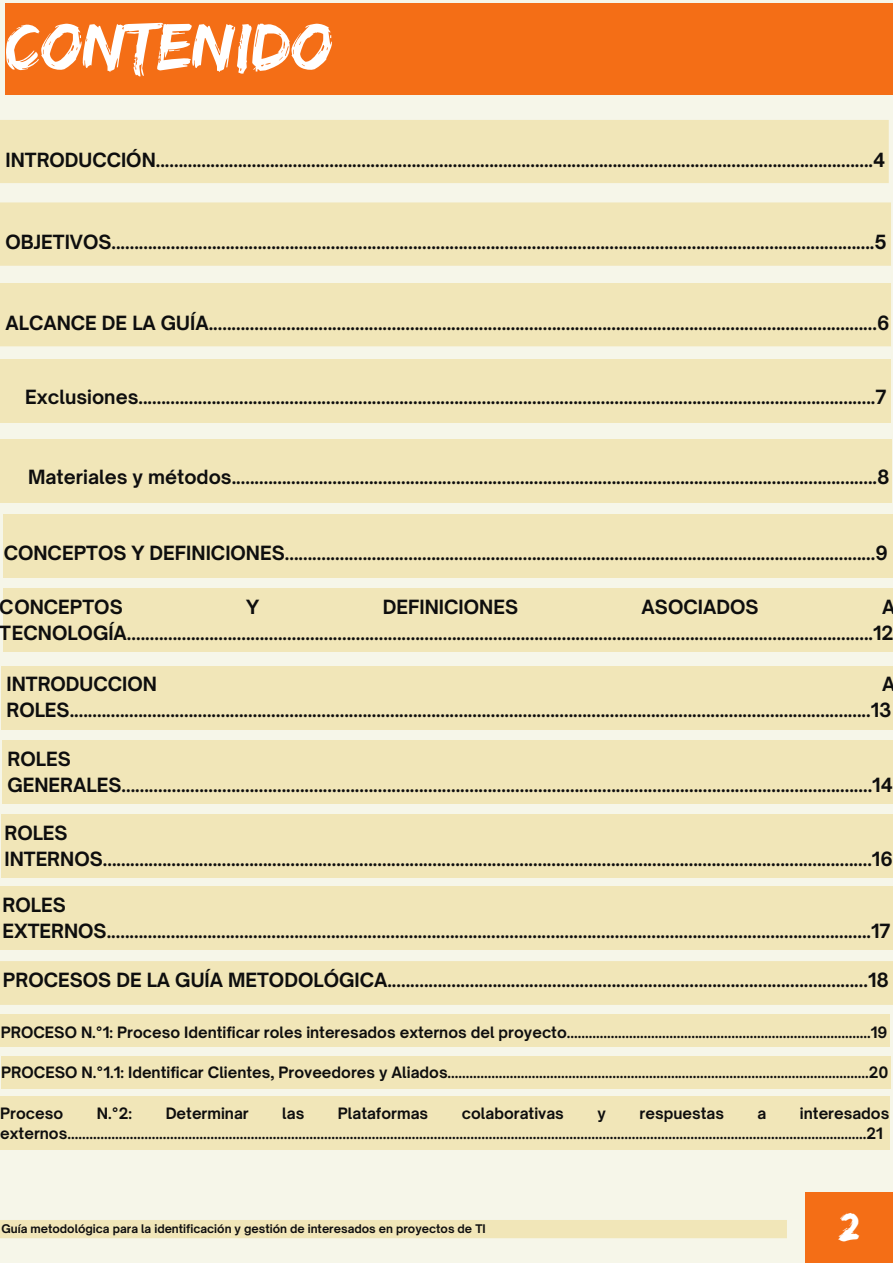
<style>
.page{position:relative;width:893px;height:1263px;background:#f6f6e9}
.page>*{position:absolute;margin:0;border:0;box-sizing:border-box;transform-origin:0 0}
.t1{font:69.38px "Edo";color:#fff}
.t2{font:40.12px "Edo";color:#fff}
.t3{font:700 18.75px/25.9px "Open Sauce One";color:#0e0e0e}
.t4{font:700 15px/20.9px "Open Sauce One";color:#0e0e0e}
.t5{font:700 11.4px "Open Sauce One";color:#0e0e0e}
</style>
<div class="page">
<div style="left:0;top:120px;width:889px;height:63px;background:#f1e6b8"></div>
<div style="left:5px;top:3px;width:888px;height:91px;background:#f46e16"></div>
<div style="left:0;top:202px;width:891px;height:64px;background:#f1e6b8"></div>
<div style="left:0;top:283px;width:891px;height:64px;background:#f1e6b8"></div>
<div style="left:0;top:359px;width:891px;height:64px;background:#f1e6b8"></div>
<div style="left:0;top:440px;width:891px;height:63px;background:#f1e6b8"></div>
<div style="left:1px;top:814px;width:892px;height:64px;background:#f1e6b8"></div>
<div style="left:0;top:961px;width:893px;height:44px;background:#f1e6b8"></div>
<div style="left:0;top:1220px;width:787px;height:18px;background:#f1e6b8"></div>
<div style="left:805px;top:1192px;width:88px;height:71px;background:#f46e16"></div>
<div style="left:0;top:1015px;width:890px;height:32px;background:#f1e6b8"></div>
<div style="left:1px;top:1056px;width:890px;height:32px;background:#f1e6b8"></div>
<div style="left:1px;top:1097px;width:889px;height:53px;background:#f1e6b8"></div>
<div style="left:0;top:887px;width:893px;height:63px;background:#f1e6b8"></div>
<div style="left:1px;top:666px;width:892px;height:63px;background:#f1e6b8"></div>
<div style="left:3px;top:514px;width:890px;height:63px;background:#f1e6b8"></div>
<div style="left:3px;top:588px;width:890px;height:64px;background:#f1e6b8"></div>
<div style="left:2px;top:740px;width:891px;height:64px;background:#f1e6b8"></div>
<h1 class="t1" style="left:5px;top:6px;width:329px">CONTENIDO</h1>
<p class="t3" style="left:5px;top:146px;width:881px">INTRODUCCIÓN.............................................................................................................................................................4</p>
<p class="t3" style="left:5px;top:229px;width:883px">OBJETIVOS.......................................................................................................................................................................5</p>
<p class="t3" style="left:5px;top:310px;width:885px">ALCANCE DE LA GUÍA..................................................................................................................................................6</p>
<p class="t3" style="left:25px;top:383px;width:863px">Exclusiones.................................................................................................................................................................7</p>
<p class="t3" style="left:28px;top:463px;width:863px">Materiales y métodos.............................................................................................................................................8</p>
<p class="t3" style="left:4px;top:539px;width:885px">CONCEPTOS Y DEFINICIONES.................................................................................................................................9</p>
<p class="t3" style="left:0;top:594px;width:124px">CONCEPTOS</p>
<p class="t3" style="left:246px;top:594px;width:15px">Y</p>
<p class="t3" style="left:383px;top:594px;width:137px">DEFINICIONES</p>
<p class="t3" style="left:641px;top:594px;width:118px">ASOCIADOS</p>
<p class="t3" style="left:0;top:594px;width:897px;text-align:right">A<br>TECNOLOGÍA...................................................................................................................................................................12</p>
<p class="t3" style="left:6px;top:671px;width:152px">INTRODUCCION</p>
<p class="t3" style="left:6px;top:671px;width:890px;text-align:right">A<br>ROLES...............................................................................................................................................................................13</p>
<p class="t3" style="left:7px;top:746px;width:887px">ROLES<br>GENERALES....................................................................................................................................................................14</p>
<p class="t3" style="left:4px;top:820px;width:890px">ROLES<br>INTERNOS........................................................................................................................................................................16</p>
<p class="t3" style="left:2px;top:892px;width:889px">ROLES<br>EXTERNOS.......................................................................................................................................................................17</p>
<p class="t3" style="left:3px;top:966px;width:887px">PROCESOS DE LA GUÍA METODOLÓGICA.........................................................................................................18</p>
<p class="t4" style="left:1px;top:1022px;width:888px">PROCESO N.°1: Proceso Identificar roles interesados externos del proyecto...................................................................................19</p>
<p class="t4" style="left:1px;top:1062px;width:888px">PROCESO N.°1.1: Identificar Clientes, Proveedores y Aliados...................................................................................................................20</p>
<p class="t4" style="left:0;top:1102px;width:65px">Proceso</p>
<p class="t4" style="left:97px;top:1102px;width:37px">N.°2:</p>
<p class="t4" style="left:166px;top:1102px;width:85px">Determinar</p>
<p class="t4" style="left:282px;top:1102px;width:24px">las</p>
<p class="t4" style="left:338px;top:1102px;width:92px">Plataformas</p>
<p class="t4" style="left:462px;top:1102px;width:104px">colaborativas</p>
<p class="t4" style="left:597px;top:1102px;width:10px">y</p>
<p class="t4" style="left:639px;top:1102px;width:86px">respuestas</p>
<p class="t4" style="left:757px;top:1102px;width:10px">a</p>
<p class="t4" style="left:0;top:1102px;width:890px;text-indent:799px">interesados externos..........................................................................................................................................................................................................................21</p>
<p class="t5" style="left:1px;top:1222px;width:486px">Guía metodológica para la identificación y gestión de interesados en proyectos de TI</p>
<h2 class="t2" style="left:839px;top:1202px;width:21px">2</h2>
</div>
